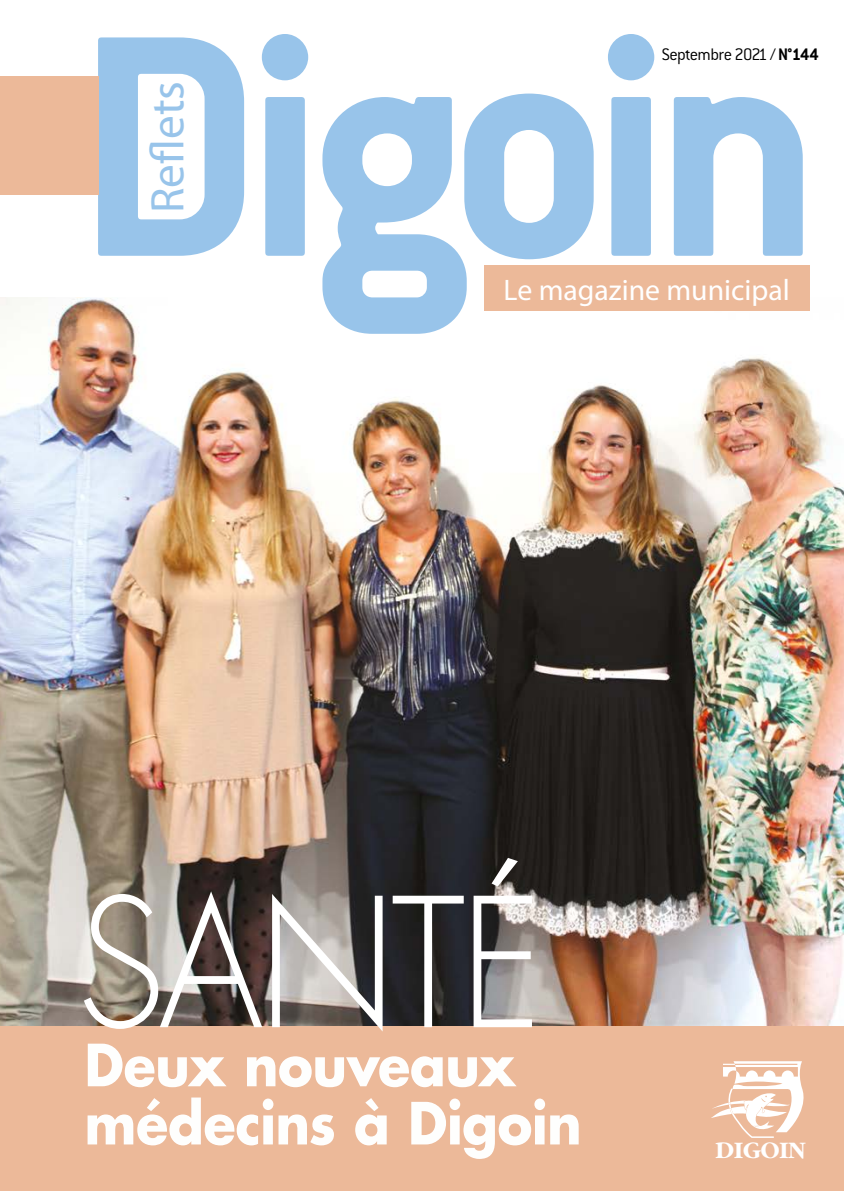
<style>
.page{position:relative;width:844px;height:1191px;background:#fff}
.page>*{position:absolute;margin:0;border:0;box-sizing:border-box;transform-origin:0 0}
.t1{font:700 346.5px "Conduit ITC";letter-spacing:-.05em;color:#98c4ea}
.t2{font:300 174.3px "Futura Std";letter-spacing:-.025em;color:#fff;scale:.93 1}
.t3{font:700 56.52px/58.1px "Futura Std";letter-spacing:-.01em;color:#fff;scale:.93 1}
.t4{font:47.25px "Myriad Pro";color:#98c4ea}
.t5{font:29.75px "Myriad Pro";color:#fff}
.t6{font:700 24.5px "Garamond";color:#fff}
.t7{font:300 18.38px "Conduit ITC";letter-spacing:-.04em;color:#000}
.s1{font-weight:700}
</style>
<div class="page">
<div style="left:0;top:298px;width:843px;height:893px;background:#ecb999"></div>
<img style="left:0;top:298px;width:843px;height:727px">
<div style="left:0;top:77px;width:98px;height:118px;background:#ecb999"></div>
<div style="left:484px;top:265px;width:325px;height:46px;background:#ecb999"></div>
<svg style="left:711px;top:1061px;width:93px;height:76px"></svg>
<h1 class="t1" style="left:75px;top:-55px;width:749px">Digoin</h1>
<p class="t7" style="left:661px;top:44px;width:158px">Septembre 2021 / <span class="s1">N°144</span></p>
<p class="t4" style="left:138px;top:213px;width:133px;rotate:-90deg">Reflets</p>
<p class="t5" style="left:503px;top:271px;width:288px">Le magazine municipal</p>
<h2 class="t2" style="left:77px;top:858px;width:502px">SANTÉ</h2>
<p class="t3" style="left:84px;top:1035px;width:536px">Deux nouveaux médecins à Digoin</p>
<p class="t6" style="left:715px;top:1136px;width:92px">DIGOIN</p>
</div>
